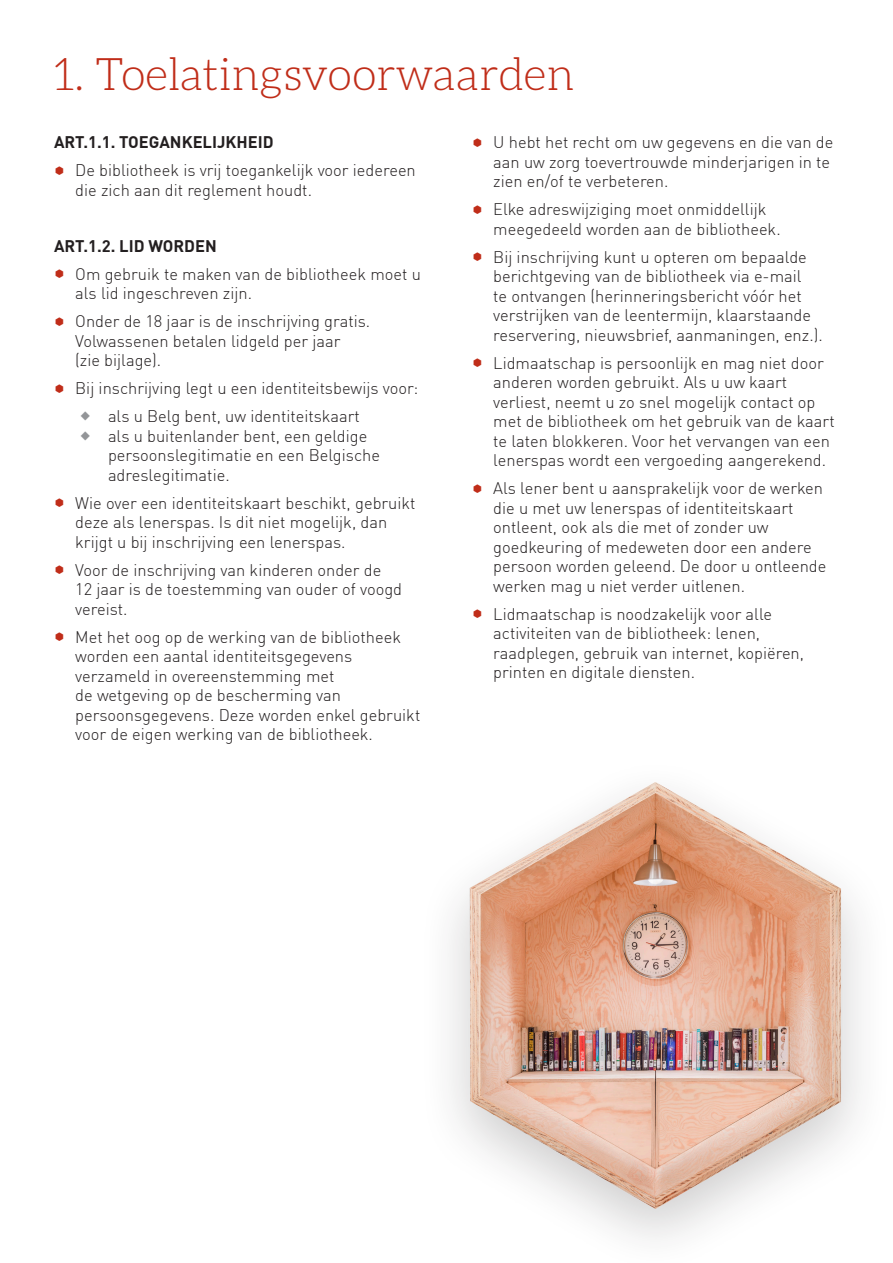
<style>
.page{position:relative;width:893px;height:1263px;background:#fff}
.page>*{position:absolute;margin:0;border:0;box-sizing:border-box;transform-origin:0 0}
.Titel{font:300 45px "Aleo";color:#c02d19}
.t1{font:300 16.5px/19.5px "DIN Offc Pro";color:#231f20}
.t2{font:700 16.5px "DIN Offc Pro";color:#231f20}
</style>
<div class="page">
<div style="left:417px;top:755px;width:476px;height:508px;background:#231f20;opacity:.22"></div>
<img style="left:470px;top:782px;width:371px;height:427px">
<p class="Titel" style="left:54px;top:50px;width:522px">1. Toelatingsvoorwaarden</p>
<p class="t2" style="left:54px;top:128px;width:221px">ART.1.1. TOEGANKELIJKHEID</p>
<p class="t1" style="left:75px;top:159px;width:342px">De bibliotheek is vrij toegankelijk voor iedereen die zich aan dit reglement houdt.</p>
<p class="t1" style="left:493px;top:131px;width:342px">U hebt het recht om uw gegevens en die van de aan uw zorg toevertrouwde minderjarigen in te zien en/of te verbeteren.</p>
<p class="t1" style="left:493px;top:198px;width:289px">Elke adreswijziging moet onmiddellijk meegedeeld worden aan de bibliotheek.</p>
<p class="t1" style="left:493px;top:245px;width:331px">Bij inschrijving kunt u opteren om bepaalde berichtgeving van de bibliotheek via e-mail<br>te ontvangen (herinneringsbericht vóór het verstrijken van de leentermijn, klaarstaande reservering, nieuwsbrief, aanmaningen, enz.).</p>
<p class="t1" style="left:493px;top:351px;width:343px">Lidmaatschap is persoonlijk en mag niet door anderen worden gebruikt. Als u uw kaart verliest, neemt u zo snel mogelijk contact op met de bibliotheek om het gebruik van de kaart te laten blokkeren. Voor het vervangen van een lenerspas wordt een vergoeding aangerekend.</p>
<p class="t1" style="left:493px;top:477px;width:335px">Als lener bent u aansprakelijk voor de werken die u met uw lenerspas of identiteitskaart ontleent, ook als die met of zonder uw goedkeuring of medeweten door een andere persoon worden geleend. De door u ontleende werken mag u niet verder uitlenen.</p>
<p class="t1" style="left:493px;top:602px;width:312px">Lidmaatschap is noodzakelijk voor alle activiteiten van de bibliotheek: lenen, raadplegen, gebruik van internet, kopiëren, printen en digitale diensten.</p>
<p class="t2" style="left:54px;top:232px;width:164px">ART.1.2. LID WORDEN</p>
<p class="t1" style="left:75px;top:262px;width:347px">Om gebruik te maken van de bibliotheek moet u als lid ingeschreven zijn.</p>
<p class="t1" style="left:75px;top:310px;width:296px">Onder de 18 jaar is de inschrijving gratis.<br>Volwassenen betalen lidgeld per jaar<br>(zie bijlage).</p>
<p class="t1" style="left:75px;top:377px;width:345px">Bij inschrijving legt u een identiteitsbewijs voor:</p>
<p class="t1" style="left:108px;top:405px;width:274px">als u Belg bent, uw identiteitskaart als u buitenlander bent, een geldige persoonslegitimatie en een Belgische adreslegitimatie.</p>
<p class="t1" style="left:75px;top:491px;width:342px">Wie over een identiteitskaart beschikt, gebruikt deze als lenerspas. Is dit niet mogelijk, dan krijgt u bij inschrijving een lenerspas.</p>
<p class="t1" style="left:75px;top:558px;width:328px">Voor de inschrijving van kinderen onder de<br>12 jaar is de toestemming van ouder of voogd vereist.</p>
<p class="t1" style="left:75px;top:625px;width:347px">Met het oog op de werking van de bibliotheek worden een aantal identiteitsgegevens verzameld in overeenstemming met<br>de wetgeving op de bescherming van persoonsgegevens. Deze worden enkel gebruikt voor de eigen werking van de bibliotheek.</p>
</div>
